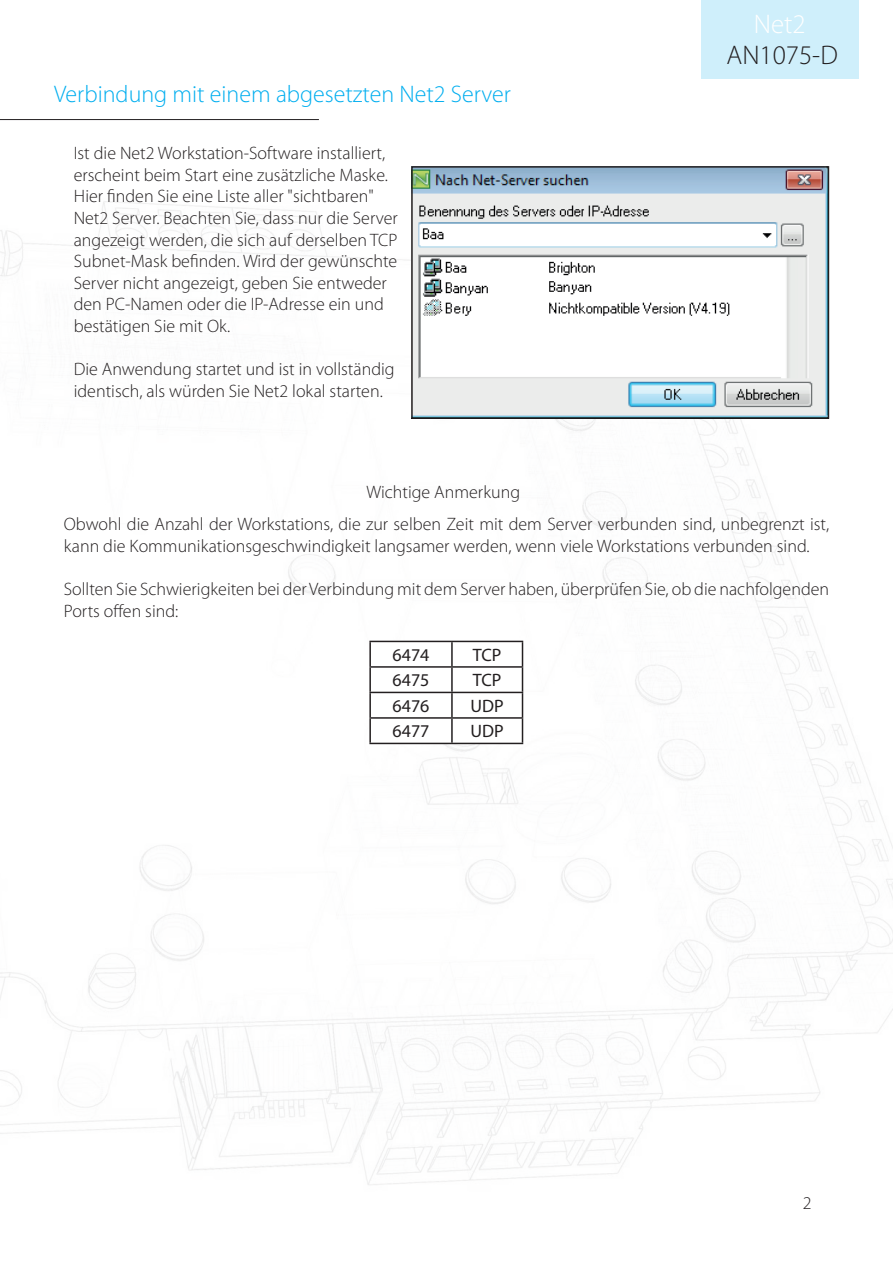
<style>
.page{position:relative;width:893px;height:1263px;background:#fff}
.page>*{position:absolute;margin:0;border:0;box-sizing:border-box;transform-origin:0 0}
.t1{font:300 27px "Myriad Pro";color:#231f20}
.t2{font:300 27px "Myriad Pro";color:#fff}
.Section_title{font:300 24px "Myriad Pro";color:#00aeef}
.Text{font:300 18px/21.6px "Myriad Pro";color:#231f20}
.Text_-_center{font:18px "Myriad Pro";color:#231f20}
.Text_-_centre_bold{font:300 18px "Myriad Pro";color:#231f20}
</style>
<div class="page">
<div style="left:702px;top:0;width:157px;height:79px;background:#cfeffb"></div>
<hr style="left:0;top:119px;width:319px;height:1px;background:#231f20">
<hr style="left:369px;top:641px;width:83px;height:1px;background:#231f20">
<hr style="left:369px;top:642px;width:2px;height:24px;background:#231f20">
<hr style="left:452px;top:641px;width:71px;height:1px;background:#231f20">
<hr style="left:451px;top:642px;width:2px;height:24px;background:#231f20">
<hr style="left:369px;top:666px;width:83px;height:2px;background:#231f20">
<hr style="left:369px;top:668px;width:2px;height:24px;background:#231f20">
<hr style="left:452px;top:666px;width:71px;height:2px;background:#231f20">
<hr style="left:451px;top:668px;width:2px;height:24px;background:#231f20">
<hr style="left:369px;top:692px;width:83px;height:1px;background:#231f20">
<hr style="left:369px;top:693px;width:2px;height:24px;background:#231f20">
<hr style="left:452px;top:692px;width:71px;height:1px;background:#231f20">
<hr style="left:451px;top:693px;width:2px;height:24px;background:#231f20">
<hr style="left:369px;top:717px;width:83px;height:2px;background:#231f20">
<hr style="left:369px;top:719px;width:2px;height:24px;background:#231f20">
<hr style="left:452px;top:717px;width:71px;height:2px;background:#231f20">
<hr style="left:451px;top:719px;width:2px;height:24px;background:#231f20">
<svg style="left:522px;top:642px;width:1px;height:101px"></svg>
<hr style="left:369px;top:743px;width:83px;height:1px;background:#231f20">
<hr style="left:452px;top:743px;width:71px;height:1px;background:#231f20">
<img style="left:414px;top:169px;width:412px;height:247px">
<div style="left:411px;top:166px;width:418px;height:253px;border:2px solid #231f20"></div>
<h1 class="t2" style="left:754px;top:8px;width:53px">Net2</h1>
<p class="Section_title" style="left:54px;top:80px;width:458px">Verbindung mit einem abgesetzten Net2 Server</p>
<p class="Text" style="left:74px;top:142px;width:326px">Ist die Net2 Workstation-Software installiert, erscheint beim Start eine zusätzliche Maske.<br>Hier finden Sie eine Liste aller "sichtbaren" Net2 Server. Beachten Sie, dass nur die Server angezeigt werden, die sich auf derselben TCP Subnet-Mask befinden. Wird der gewünschte Server nicht angezeigt, geben Sie entweder den PC-Namen oder die IP-Adresse ein und bestätigen Sie mit Ok.</p>
<p class="Text" style="left:74px;top:358px;width:322px">Die Anwendung startet und ist in vollständig identisch, als würden Sie Net2 lokal starten.</p>
<h1 class="t1" style="left:726px;top:39px;width:113px">AN1075-D</h1>
<p class="Text_-_centre_bold" style="left:366px;top:481px;width:155px">Wichtige Anmerkung</p>
<p class="Text" style="left:64px;top:513px;width:767px">Obwohl die Anzahl der Workstations, die zur selben Zeit mit dem Server verbunden sind, unbegrenzt ist, kann die Kommunikationsgeschwindigkeit langsamer werden, wenn viele Workstations verbunden sind.</p>
<p class="Text" style="left:64px;top:578px;width:767px">Sollten Sie Schwierigkeiten bei der Verbindung mit dem Server haben, überprüfen Sie, ob die nachfolgenden<br>Ports offen sind:</p>
<p class="Text_-_center" style="left:393px;top:644px;width:38px">6474</p>
<p class="Text_-_center" style="left:473px;top:644px;width:30px">TCP</p>
<p class="Text_-_center" style="left:393px;top:669px;width:38px">6475</p>
<p class="Text_-_center" style="left:473px;top:669px;width:30px">TCP</p>
<p class="Text_-_center" style="left:393px;top:695px;width:38px">6476</p>
<p class="Text_-_center" style="left:471px;top:695px;width:35px">UDP</p>
<p class="Text_-_center" style="left:393px;top:720px;width:38px">6477</p>
<p class="Text_-_center" style="left:471px;top:720px;width:35px">UDP</p>
<p class="Text" style="left:803px;top:1192px;width:10px">2</p>
</div>
